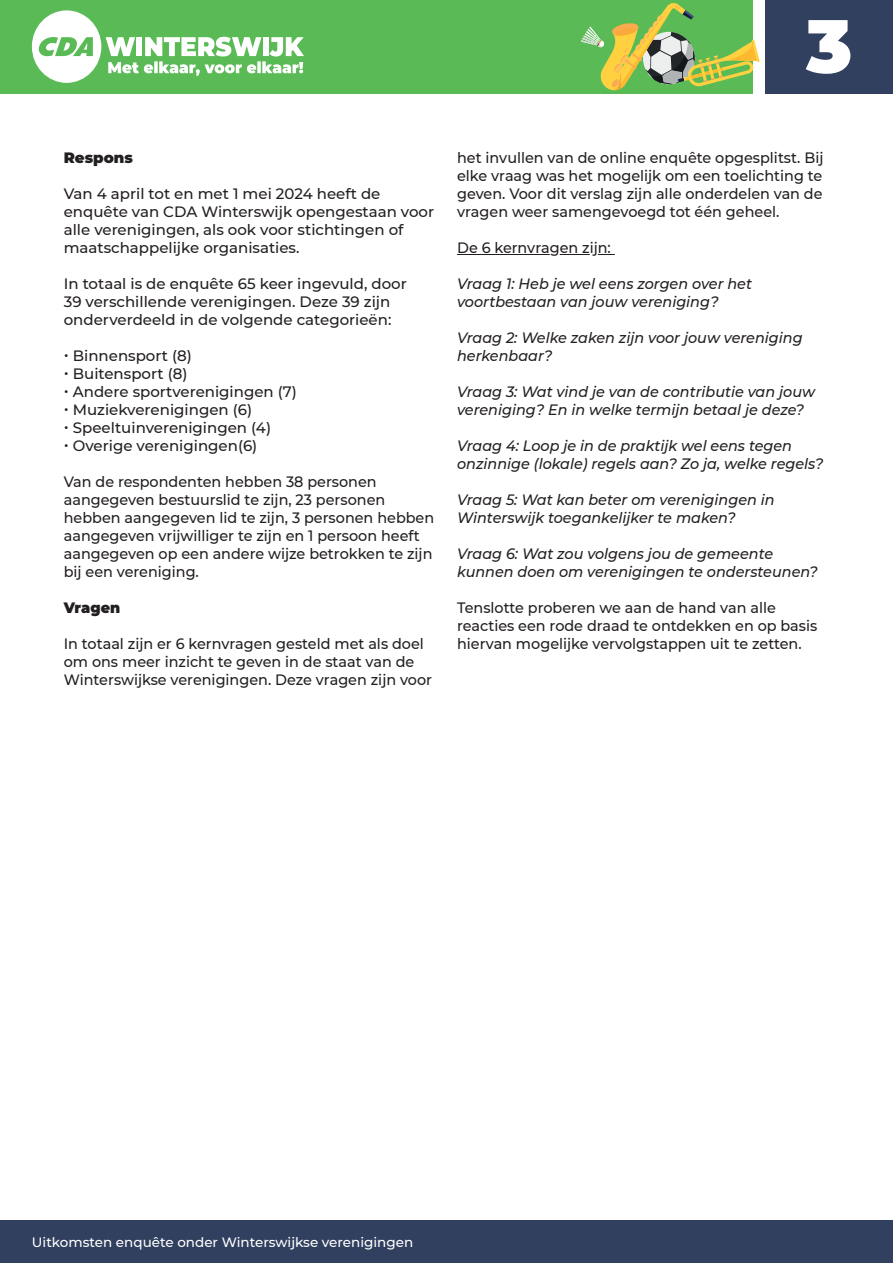
<style>
.page{position:relative;width:893px;height:1263px;background:#fff}
.page>*{position:absolute;margin:0;border:0;box-sizing:border-box;transform-origin:0 0}
.t1{font:900 75px "Montserrat";color:#fff}
.t2{font:500 15px/18px "Montserrat";color:#231f20;scale:.96 1}
.t3{font:italic 500 15px/18px "Montserrat";color:#231f20;scale:.96 1}
.t4{font:500 15px/18px "Montserrat";color:#231f20}
.t5{font:900 15px "Montserrat";color:#231f20}
.t6{font:900 15px "Montserrat";color:#231f20;scale:.96 1}
.t7{font:500 13.5px "Montserrat";color:#fff}
</style>
<div class="page">
<div style="left:0;top:0;width:753px;height:94px;background:#5abb56"></div>
<div style="left:0;top:1220px;width:893px;height:43px;background:#31405f"></div>
<div style="left:765px;top:0;width:128px;height:94px;background:#31405f"></div>
<svg style="left:32px;top:10px;width:272px;height:73px"></svg>
<svg style="left:581px;top:3px;width:179px;height:88px"></svg>
<hr style="left:457px;top:254px;width:93px;height:1px;background:#231f20">
<hr style="left:560px;top:254px;width:30px;height:1px;background:#231f20">
<svg style="left:598px;top:254px;width:17px;height:1px"></svg>
<h1 class="t1" style="left:806px;top:-10px;width:48px">3</h1>
<p class="t5" style="left:64px;top:147px;width:71px">Respons</p>
<p class="t4" style="left:64px;top:184px;width:372px">Van 4 april tot en met 1 mei 2024 heeft de enquête van CDA Winterswijk opengestaan voor alle verenigingen, als ook voor stichtingen of maatschappelijke organisaties.</p>
<p class="t4" style="left:64px;top:274px;width:345px">In totaal is de enquête 65 keer ingevuld, door<br>39 verschillende verenigingen. Deze 39 zijn onderverdeeld in de volgende categorieën:</p>
<p class="t4" style="left:64px;top:346px;width:130px">• Binnensport (8)</p>
<p class="t4" style="left:64px;top:364px;width:125px">• Buitensport (8)</p>
<p class="t4" style="left:64px;top:382px;width:235px">• Andere sportverenigingen (7)</p>
<p class="t4" style="left:64px;top:400px;width:190px">• Muziekverenigingen (6)</p>
<p class="t4" style="left:64px;top:418px;width:209px">• Speeltuinverenigingen (4)</p>
<p class="t4" style="left:64px;top:436px;width:195px">• Overige verenigingen(6)</p>
<p class="t2" style="left:64px;top:472px;width:387px">Van de respondenten hebben 38 personen aangegeven bestuurslid te zijn, 23 personen hebben aangegeven lid te zijn, 3 personen hebben aangegeven vrijwilliger te zijn en 1 persoon heeft aangegeven op een andere wijze betrokken te zijn bij een vereniging.</p>
<p class="t6" style="left:64px;top:597px;width:60px">Vragen</p>
<p class="t2" style="left:64px;top:634px;width:385px">In totaal zijn er 6 kernvragen gesteld met als doel om ons meer inzicht te geven in de staat van de<br>Winterswijkse verenigingen. Deze vragen zijn voor</p>
<p class="t2" style="left:457px;top:148px;width:383px;text-align:justify">het invullen van de online enquête opgesplitst. Bij elke vraag was het mogelijk om een toelichting te geven. Voor dit verslag zijn alle onderdelen van de vragen weer samengevoegd tot één geheel.</p>
<p class="t2" style="left:457px;top:238px;width:162px">De 6 kernvragen zijn:</p>
<p class="t3" style="left:457px;top:274px;width:309px">Vraag 1: Heb je wel eens zorgen over het voortbestaan van jouw vereniging?</p>
<p class="t3" style="left:457px;top:328px;width:361px">Vraag 2: Welke zaken zijn voor jouw vereniging herkenbaar?</p>
<p class="t3" style="left:457px;top:382px;width:374px">Vraag 3: Wat vind je van de contributie van jouw vereniging? En in welke termijn betaal je deze?</p>
<p class="t3" style="left:457px;top:436px;width:383px">Vraag 4: Loop je in de praktijk wel eens tegen onzinnige (lokale) regels aan? Zo ja, welke regels?</p>
<p class="t3" style="left:457px;top:490px;width:332px">Vraag 5: Wat kan beter om verenigingen in<br>Winterswijk toegankelijker te maken?</p>
<p class="t3" style="left:457px;top:544px;width:377px">Vraag 6: Wat zou volgens jou de gemeente kunnen doen om verenigingen te ondersteunen?</p>
<p class="t2" style="left:457px;top:598px;width:377px">Tenslotte proberen we aan de hand van alle reacties een rode draad te ontdekken en op basis hiervan mogelijke vervolgstappen uit te zetten.</p>
<p class="t7" style="left:32px;top:1232px;width:383px">Uitkomsten enquête onder Winterswijkse verenigingen</p>
</div>
